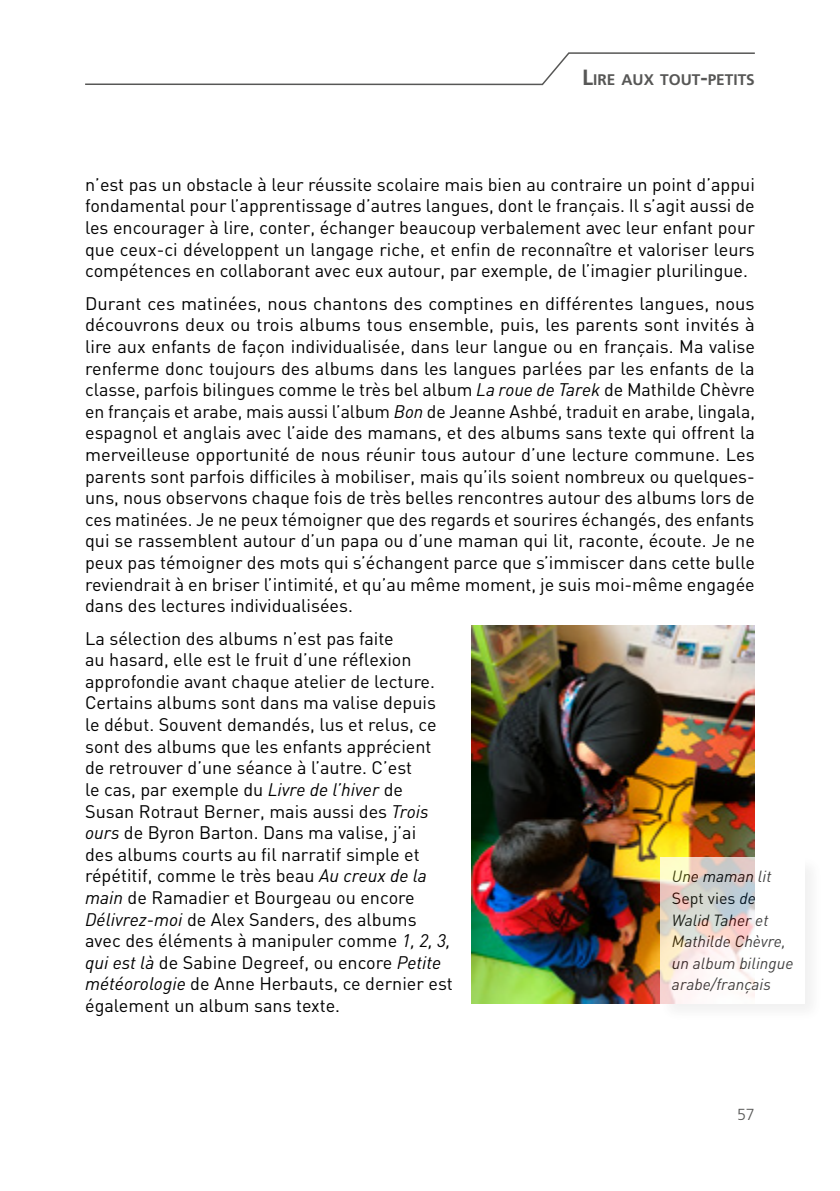
<style>
.page{position:relative;width:840px;height:1191px;background:#fff}
.page>*{position:absolute;margin:0;border:0;box-sizing:border-box;transform-origin:0 0}
.t1{font:18px/21.6px "DIN";color:#000;text-align:justify}
.t2{font:italic 16px/21.6px "DIN";color:#000}
.t3{font:300 16px "Frutiger LT Std";color:#575756}
.t4{font:700 15.4px "Frutiger LT Std";color:#575756}
.s1{font-size:22px}
.s2{font-style:italic}
.s3{font-style:normal}
</style>
<div class="page">
<img style="left:471px;top:626px;width:283px;height:377px">
<div style="left:657px;top:855px;width:166px;height:168px;background:#000;opacity:.08"></div>
<svg style="left:660px;top:857px;width:144px;height:146px"></svg>
<svg style="left:85px;top:52px;width:670px;height:34px"></svg>
<p class="t4" style="left:581px;top:71px;width:174px"><span class="s1">L</span>IRE AUX TOUT<span class="s1">-</span>PETITS</p>
<p class="t1" style="left:85px;top:174px;width:671px">n’est pas un obstacle à leur réussite scolaire mais bien au contraire un point d’appui fondamental pour l’apprentissage d’autres langues, dont le français. Il s’agit aussi de les encourager à lire, conter, échanger beaucoup verbalement avec leur enfant pour que ceux-ci développent un langage riche, et enfin de reconnaître et valoriser leurs compétences en collaborant avec eux autour, par exemple, de l’imagier plurilingue.</p>
<p class="t1" style="left:85px;top:293px;width:671px">Durant ces matinées, nous chantons des comptines en différentes langues, nous découvrons deux ou trois albums tous ensemble, puis, les parents sont invités à lire aux enfants de façon individualisée, dans leur langue ou en français. Ma valise renferme donc toujours des albums dans les langues parlées par les enfants de la classe, parfois bilingues comme le très bel album <span class="s2">La roue de Tarek</span> de Mathilde Chèvre en français et arabe, mais aussi l’album <span class="s2">Bon</span> de Jeanne Ashbé, traduit en arabe, lingala, espagnol et anglais avec l’aide des mamans, et des albums sans texte qui offrent la merveilleuse opportunité de nous réunir tous autour d’une lecture commune. Les parents sont parfois difficiles à mobiliser, mais qu’ils soient nombreux ou quelques&shy;uns, nous observons chaque fois de très belles rencontres autour des albums lors de ces matinées. Je ne peux témoigner que des regards et sourires échangés, des enfants qui se rassemblent autour d’un papa ou d’une maman qui lit, raconte, écoute. Je ne peux pas témoigner des mots qui s’échangent parce que s’immiscer dans cette bulle reviendrait à en briser l’intimité, et qu’au même moment, je suis moi-même engagée dans des lectures individualisées.</p>
<p class="t1" style="left:85px;top:627px;width:369px;text-align:left">La sélection des albums n’est pas faite<br>au hasard, elle est le fruit d’une réflexion approfondie avant chaque atelier de lecture.<br>Certains albums sont dans ma valise depuis le début. Souvent demandés, lus et relus, ce sont des albums que les enfants apprécient de retrouver d’une séance à l’autre. C’est<br>le cas, par exemple du <span class="s2">Livre de l’hiver</span> de Susan Rotraut Berner, mais aussi des <span class="s2">Trois ours</span> de Byron Barton. Dans ma valise, j’ai<br>des albums courts au fil narratif simple et répétitif, comme le très beau <span class="s2">Au creux de la main</span> de Ramadier et Bourgeau ou encore <span class="s2">Délivrez-moi</span> de Alex Sanders, des albums avec des éléments à manipuler comme <span class="s2">1, 2, 3, qui est là</span> de Sabine Degreef, ou encore <span class="s2">Petite météorologie</span> de Anne Herbauts, ce dernier est également un album sans texte.</p>
<p class="t2" style="left:671px;top:865px;width:123px">Une maman lit<br><span class="s3">Sept vies</span> de<br>Walid Taher et<br>Mathilde Chèvre, un album bilingue arabe/français</p>
<p class="t3" style="left:736px;top:1105px;width:19px">57</p>
</div>
